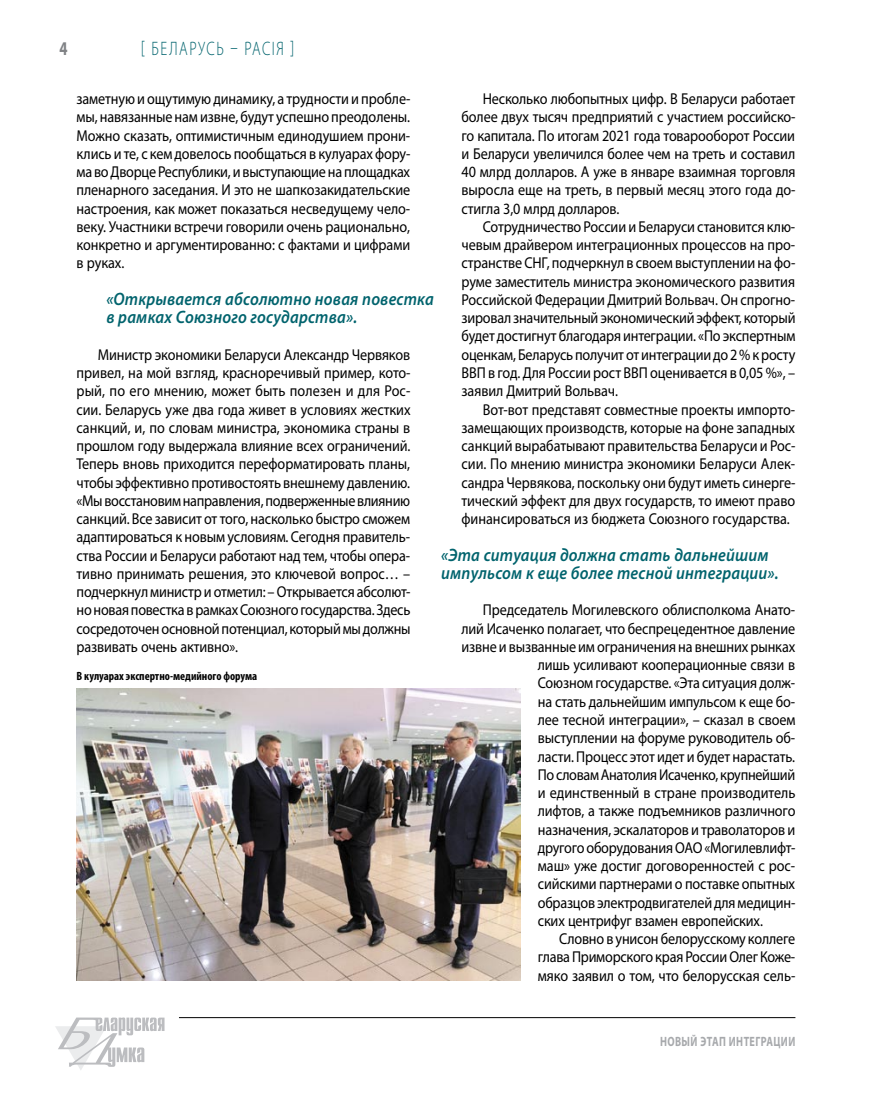
<style>
.page{position:relative;width:872px;height:1106px;background:#fff}
.page>*{position:absolute;margin:0;border:0;box-sizing:border-box;transform-origin:0 0}
.t1{font:300 19.5px "Myriad Pro";letter-spacing:.11em;color:#00636d;scale:.75 1}
.t2{font:700 19.5px "Myriad Pro";color:#808285;scale:.75 1}
.t3{font:italic 600 18px/18.3px "Myriad Pro";letter-spacing:.01em;color:#00636d;scale:.9 1}
.t4{font:15.75px/18.3px "Myriad Pro";letter-spacing:-.01em;color:#000;text-align:justify;scale:.9 1}
.t5{font:700 13.5px "Myriad Pro";letter-spacing:.04em;color:#a7a9ac;scale:.75 1}
.t6{font:700 condensed 12px "Myriad Pro";color:#000}
</style>
<div class="page">
<hr style="left:179px;top:1017px;width:616px;height:1px;background:#000">
<svg style="left:55px;top:1017px;width:109px;height:53px"></svg>
<img style="left:77px;top:688px;width:444px;height:292px">
<p class="t2" style="left:60px;top:36px;width:12px">4</p>
<p class="t1" style="left:141px;top:38px;width:206px">[ Беларусь – Расія ]</p>
<p class="t4" style="left:77px;top:89px;width:372px">заметную и ощутимую динамику, а трудности и пробле&shy;мы, навязанные нам извне, будут успешно преодолены.<br>Можно сказать, оптимистичным единодушием прони&shy;клись и те, с кем довелось пообщаться в кулуарах фору&shy;ма во Дворце Республики, и выступающие на площадках пленарного заседания. И это не шапкозакидательские настроения, как может показаться несведущему чело&shy;веку. Участники встречи говорили очень рационально, конкретно и аргументированно: с фактами и цифрами в руках.</p>
<p class="t3" style="left:106px;top:289px;width:365px">«Открывается абсолютно новая повестка в рамках Союзного государства».</p>
<p class="t4" style="left:77px;top:345px;width:373px;text-indent:21px">Министр экономики Беларуси Александр Червяков привел, на мой взгляд, красноречивый пример, кото&shy;рый, по его мнению, может быть полезен и для Рос&shy;сии. Беларусь уже два года живет в условиях жестких санкций, и, по словам министра, экономика страны в прошлом году выдержала влияние всех ограничений.<br>Теперь вновь приходится переформатировать планы, чтобы эффективно противостоять внешнему давлению. «Мы восстановим направления, подверженные влиянию санкций. Все зависит от того, насколько быстро сможем адаптироваться к новым условиям. Сегодня правитель&shy;ства России и Беларуси работают над тем, чтобы опера&shy;тивно принимать решения, это ключевой вопрос… – подчеркнул министр и отметил: – Открывается абсолют&shy;но новая повестка в рамках Союзного государства. Здесь сосредоточен основной потенциал, который мы должны развивать очень активно».</p>
<p class="t6" style="left:77px;top:668px;width:182px">В кулуарах экспертно-медийного форума</p>
<p class="t4" style="left:461px;top:89px;width:373px;text-indent:21px">Несколько любопытных цифр. В Беларуси работает более двух тысяч предприятий с участием российско&shy;го капитала. По итогам 2021 года товарооборот России и Беларуси увеличился более чем на треть и составил 40 млрд долларов. А уже в январе взаимная торговля выросла еще на треть, в первый месяц этого года до&shy;стигла 3,0 млрд долларов.</p>
<p class="t4" style="left:461px;top:217px;width:373px;text-indent:21px">Сотрудничество России и Беларуси становится клю&shy;чевым драйвером интеграционных процессов на про&shy;странстве СНГ, подчеркнул в своем выступлении на фо&shy;руме заместитель министра экономического развития Российской Федерации Дмитрий Вольвач. Он спрогно&shy;зировал значительный экономический эффект, который будет достигнут благодаря интеграции. «По экспертным оценкам, Беларусь получит от интеграции до 2 % к росту ВВП в год. Для России рост ВВП оценивается в 0,05 %», – заявил Дмитрий Вольвач.</p>
<p class="t4" style="left:461px;top:400px;width:373px;text-indent:21px">Вот-вот представят совместные проекты импорто&shy;замещающих производств, которые на фоне западных санкций вырабатывают правительства Беларуси и Рос&shy;сии. По мнению министра экономики Беларуси Алек&shy;сандра Червякова, поскольку они будут иметь синерге&shy;тический эффект для двух государств, то имеют право финансироваться из бюджета Союзного государства.</p>
<p class="t3" style="left:441px;top:545px;width:376px">«Эта ситуация должна стать дальнейшим импульсом к еще более тесной интеграции».</p>
<p class="t4" style="left:483px;top:600px;width:349px">Председатель Могилевского облисполкома Анато-</p>
<p class="t4" style="left:461px;top:619px;width:372px">лий Исаченко полагает, что беспрецедентное давление</p>
<p class="t4" style="left:461px;top:637px;width:372px">извне и вызванные им ограничения на внешних рынках</p>
<p class="t4" style="left:538px;top:655px;width:287px">лишь усиливают кооперационные связи в</p>
<p class="t4" style="left:538px;top:673px;width:287px">Союзном государстве. «Эта ситуация долж-</p>
<p class="t4" style="left:538px;top:692px;width:287px">на стать дальнейшим импульсом к еще бо-</p>
<p class="t4" style="left:538px;top:710px;width:288px">лее тесной интеграции», – сказал в своем</p>
<p class="t4" style="left:538px;top:728px;width:287px">выступлении на форуме руководитель об-</p>
<p class="t4" style="left:538px;top:747px;width:287px">ласти. Процесс этот идет и будет нарастать.</p>
<p class="t4" style="left:538px;top:765px;width:288px">По словам Анатолия Исаченко, крупнейший</p>
<p class="t4" style="left:538px;top:783px;width:288px">и единственный в стране производитель</p>
<p class="t4" style="left:538px;top:801px;width:288px">лифтов, а также подъемников различного</p>
<p class="t4" style="left:538px;top:820px;width:287px">назначения, эскалаторов и траволаторов и</p>
<p class="t4" style="left:538px;top:838px;width:287px">другого оборудования ОАО «Могилевлифт-</p>
<p class="t4" style="left:538px;top:856px;width:287px">маш» уже достиг договоренностей с рос-</p>
<p class="t4" style="left:538px;top:874px;width:287px">сийскими партнерами о поставке опытных</p>
<p class="t4" style="left:538px;top:893px;width:288px">образцов электродвигателей для медицин-</p>
<p class="t4" style="left:538px;top:911px;width:252px">ских центрифуг взамен европейских.</p>
<p class="t4" style="left:559px;top:929px;width:264px">Словно в унисон белорусскому коллеге</p>
<p class="t4" style="left:538px;top:947px;width:288px">глава Приморского края России Олег Коже-</p>
<p class="t4" style="left:538px;top:966px;width:288px">мяко заявил о том, что белорусская сель-</p>
<p class="t5" style="left:660px;top:1032px;width:182px">Новый этап интеграции</p>
</div>
